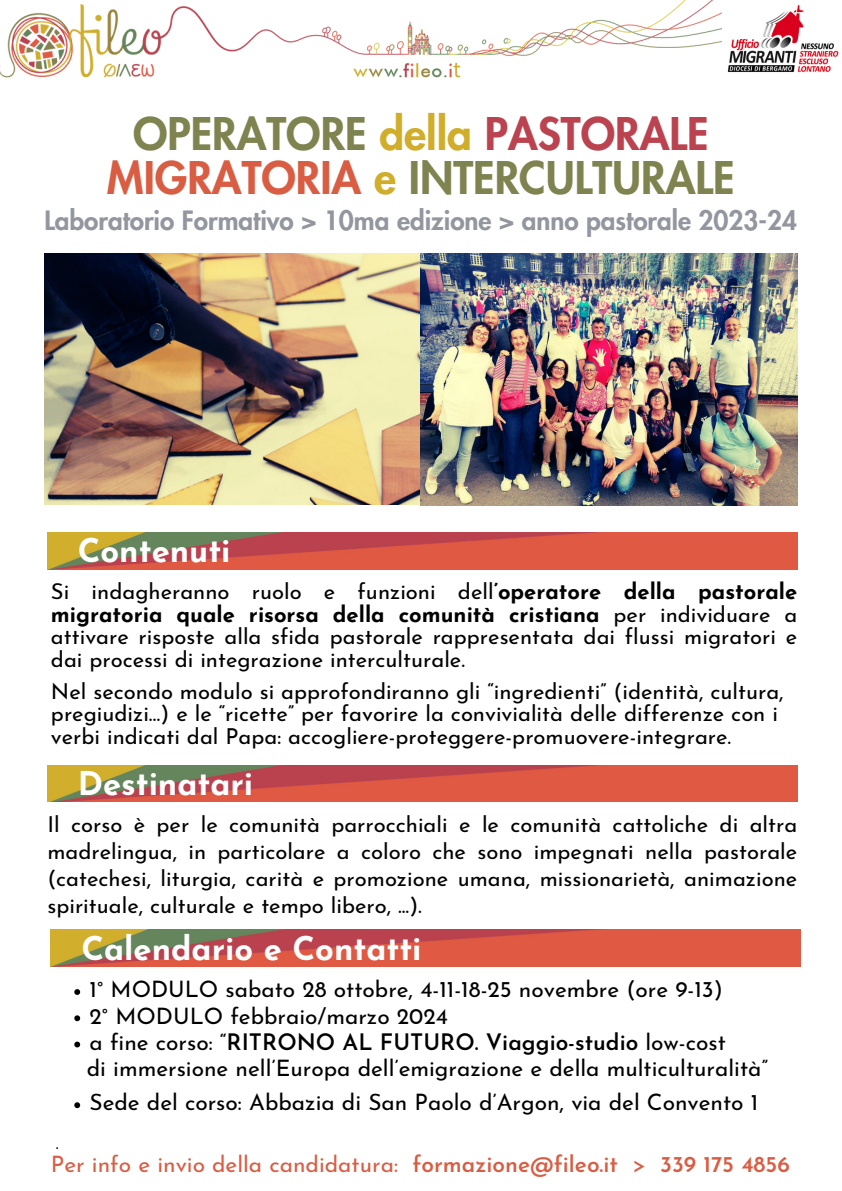
<style>
.page{position:relative;width:842px;height:1191px;background:#fff}
.page>*{position:absolute;margin:0;border:0;box-sizing:border-box;transform-origin:0 0}
.t1{font:800 44px "Futura LT Pro";color:#7f834f}
.t2{font:700 32.7px "Josefin Sans";color:#fff}
.t3{font:800 26px "Futura LT Pro";color:#93959f}
.t4{font:22.7px "Josefin Sans";color:#000}
.t5{font:22.7px "Josefin Sans";color:#d95d43}
.t6{font:600 22.7px "Josefin Sans";color:#000}
.t7{font:22px/22.5px "Josefin Sans";color:#000;text-align:justify}
.s1{color:#d0ae2b}
.s2{color:#ba434f}
.s3{color:#d95d43}
.s4{font-weight:700}
.s5{font-weight:400}
.s6{font-weight:600}
</style>
<div class="page">
<img style="left:0;top:0;width:722px;height:78px">
<img style="left:44px;top:253px;width:377px;height:251px">
<img style="left:727px;top:4px;width:112px;height:68px">
<img style="left:47px;top:532px;width:750px;height:37px">
<img style="left:47px;top:765px;width:750px;height:36px">
<img style="left:51px;top:929px;width:750px;height:37px">
<img style="left:421px;top:253px;width:376px;height:253px">
<svg style="left:74px;top:989px;width:6px;height:5px"></svg>
<svg style="left:74px;top:1015px;width:6px;height:6px"></svg>
<svg style="left:74px;top:1041px;width:6px;height:6px"></svg>
<svg style="left:74px;top:1102px;width:6px;height:5px"></svg>
<p class="t1" style="left:133px;top:114px;width:577px">OPERATORE <span class="s1">della</span> <span class="s2">PASTORALE</span></p>
<p class="t1" style="left:107px;top:157px;width:629px"><span class="s3">MIGRATORIA</span> <span class="s1">e</span> INTERCULTURALE</p>
<p class="t3" style="left:44px;top:208px;width:754px">Laboratorio Formativo &gt; 10ma edizione &gt; anno pastorale 2023-24</p>
<p class="t2" style="left:78px;top:537px;width:154px">Contenuti</p>
<p class="t7" style="left:51px;top:582px;width:748px">Si indagheranno ruolo e funzioni dell<span class="s4">’operatore della pastorale migratoria quale risorsa della comunità cristiana</span> per individuare a attivare risposte alla sfida pastorale rappresentata dai flussi migratori e dai processi di integrazione interculturale.</p>
<p class="t7" style="left:51px;top:682px;width:734px;text-align:left">Nel secondo modulo si approfondiranno gli “ingredienti” (identità, cultura, pregiudizi…) e le “ricette” per favorire la convivialità delle differenze con i verbi indicati dal Papa: accogliere-proteggere-promuovere-integrare.</p>
<p class="t2" style="left:78px;top:770px;width:177px">Destinatari</p>
<p class="t7" style="left:47px;top:812px;width:751px;line-height:27px">Il corso è per le comunità parrocchiali e le comunità cattoliche di altra madrelingua, in particolare a coloro che sono impegnati nella pastorale (catechesi, liturgia, carità e promozione umana, missionarietà, animazione spirituale, culturale e tempo libero, ...).</p>
<p class="t2" style="left:81px;top:935px;width:342px">Calendario e Contatti</p>
<p class="t4" style="left:90px;top:980px;width:635px">1° MODULO sabato 28 ottobre, 4-11-18-25 novembre (ore 9-13)</p>
<p class="t4" style="left:90px;top:1006px;width:360px">2° MODULO febbraio/marzo 2024</p>
<p class="t6" style="left:90px;top:1032px;width:638px"><span class="s5">a fine corso: “</span>RITRONO AL FUTURO. Viaggio-studio <span class="s5">low-cost</span></p>
<p class="t4" style="left:90px;top:1093px;width:670px">Sede del corso: Abbazia di San Paolo d’Argon, via del Convento 1</p>
<p class="t4" style="left:87px;top:1058px;width:683px">di immersione nell’Europa dell’emigrazione e della multiculturalità”</p>
<p class="t5" style="left:51px;top:1154px;width:740px">Per info e invio della candidatura: <span class="s6">formazione@fileo.it</span> &gt; <span class="s6">339 175 4856</span></p>
</div>
